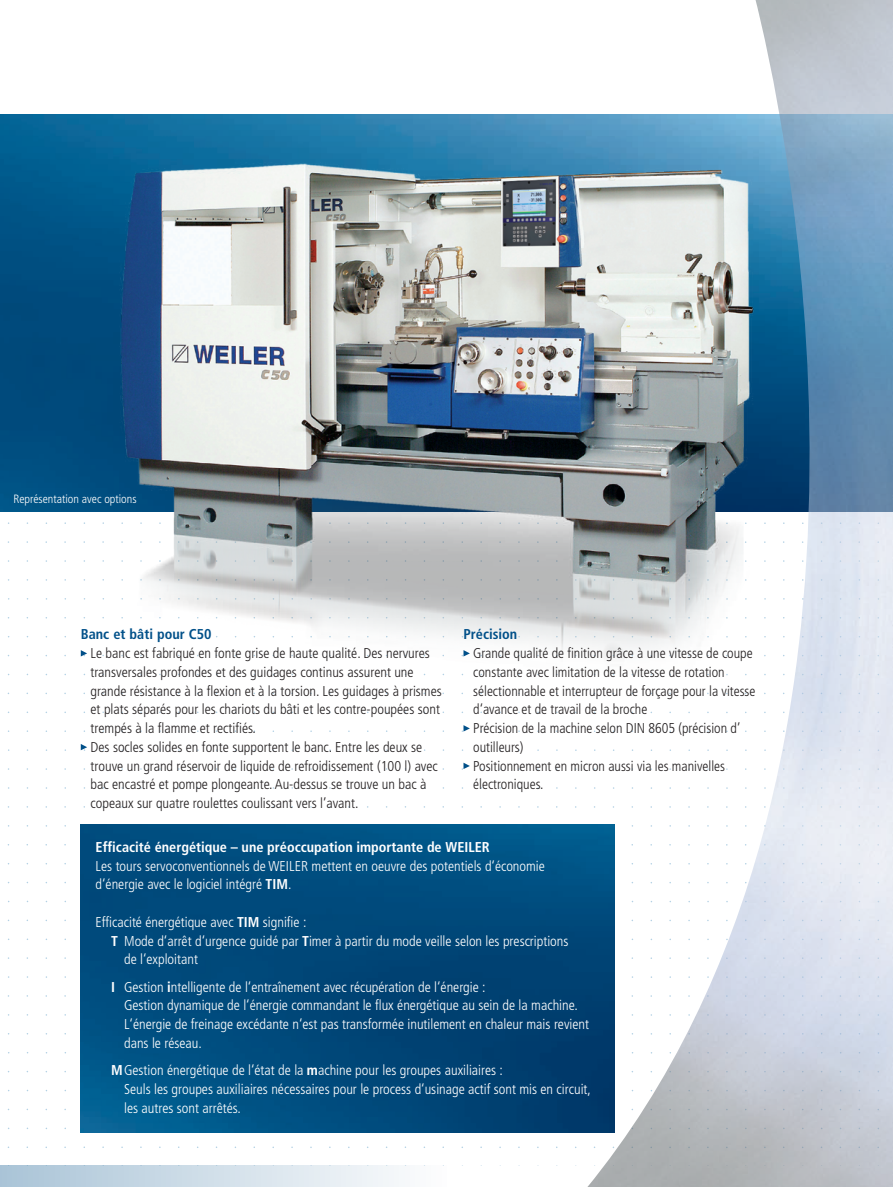
<style>
.page{position:relative;width:893px;height:1187px;background:#fff}
.page>*{position:absolute;margin:0;border:0;box-sizing:border-box;transform-origin:0 0}
.t1{font:300 condensed 14.25px/18.8px "Frutiger";color:#231f20}
.t2{font:300 condensed 14.25px/18.8px "Frutiger";color:#fff}
.t3{font:700 condensed 14.25px "Frutiger";color:#fff}
.t4{font:700 condensed 14.25px "Frutiger";color:#015089}
.t5{font:300 condensed 12px "Frutiger";color:#fff}
.s1{font-weight:700}
</style>
<div class="page">
<div style="left:0;top:1165px;width:446px;height:21px;background:linear-gradient(to right,#a9c4d7,#fdfdfe)"></div>
<img style="left:586px;top:0;width:307px;height:1186px">
<img style="left:28px;top:117px;width:819px;height:896px">
<svg style="left:462px;top:650px;width:8px;height:6px"></svg>
<svg style="left:462px;top:725px;width:8px;height:7px"></svg>
<svg style="left:462px;top:762px;width:8px;height:7px"></svg>
<img style="left:81px;top:824px;width:533px;height:308px">
<img style="left:0;top:134px;width:110px;height:751px">
<p class="t5" style="left:13px;top:492px;width:125px">Représentation avec options</p>
<p class="t4" style="left:81px;top:625px;width:132px">Banc et bâti pour C50</p>
<p class="t1" style="left:91px;top:644px;width:353px">Le banc est fabriqué en fonte grise de haute qualité. Des nervures transversales profondes et des guidages continus assurent une grande résistance à la flexion et à la torsion. Les guidages à prismes et plats séparés pour les chariots du bâti et les contre-poupées sont trempés à la flamme et rectifiés.<br>Des socles solides en fonte supportent le banc. Entre les deux se trouve un grand réservoir de liquide de refroidissement (100 l) avec bac encastré et pompe plongeante. Au-dessus se trouve un bac à copeaux sur quatre roulettes coulissant vers l’avant.</p>
<p class="t4" style="left:463px;top:625px;width:55px">Précision</p>
<p class="t1" style="left:473px;top:644px;width:284px">Grande qualité de finition grâce à une vitesse de coupe constante avec limitation de la vitesse de rotation sélectionnable et interrupteur de forçage pour la vitesse d‘avance et de travail de la broche<br>Précision de la machine selon DIN 8605 (précision d’ outilleurs)<br>Positionnement en micron aussi via les manivelles électroniques.</p>
<p class="t3" style="left:96px;top:838px;width:396px">Efficacité énergétique – une préoccupation importante de WEILER</p>
<p class="t2" style="left:96px;top:856px;width:451px">Les tours servoconventionnels de WEILER mettent en oeuvre des potentiels d‘économie d‘énergie avec le logiciel intégré <span class="s1">TIM</span>.</p>
<p class="t2" style="left:96px;top:912px;width:212px">Efficacité énergétique avec <span class="s1">TIM</span> signifie :</p>
<p class="t2" style="left:111px;top:931px;width:459px"><span class="s1">T</span> Mode d‘arrêt d‘urgence guidé par <span class="s1">T</span>imer à partir du mode veille selon les prescriptions</p>
<p class="t2" style="left:124px;top:950px;width:75px">de l‘exploitant</p>
<p class="t2" style="left:124px;top:977px;width:466px;text-indent:-13px"><span class="s1">I</span> Gestion <span class="s1">i</span>ntelligente de l‘entraînement avec récupération de l‘énergie :<br>Gestion dynamique de l‘énergie commandant le flux énergétique au sein de la machine.<br>L‘énergie de freinage excédante n‘est pas transformée inutilement en chaleur mais revient dans le réseau.</p>
<p class="t2" style="left:124px;top:1061px;width:468px;text-indent:-13px"><span class="s1">M</span>Gestion énergétique de l‘état de la <span class="s1">m</span>achine pour les groupes auxiliaires :<br>Seuls les groupes auxiliaires nécessaires pour le process d‘usinage actif sont mis en circuit, les autres sont arrêtés.</p>
</div>
